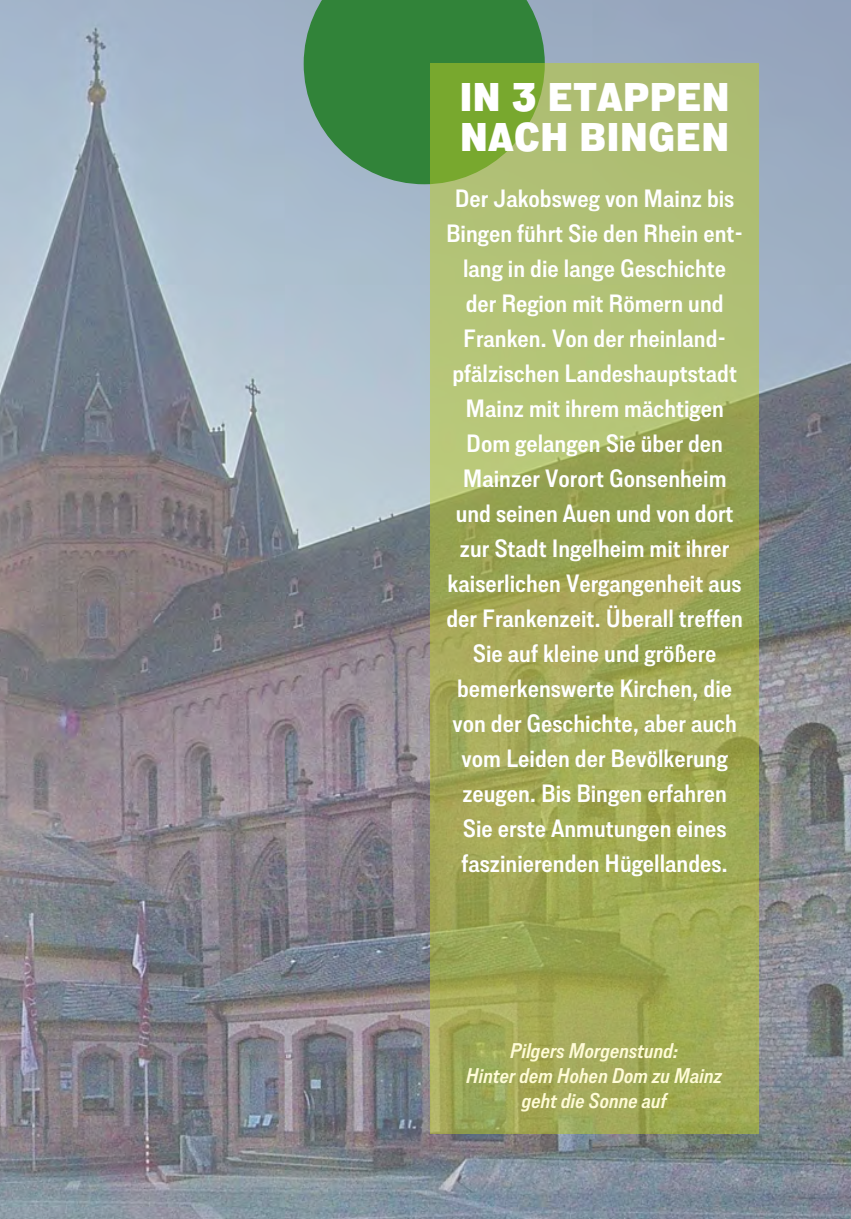
<style>
.page{position:relative;width:851px;height:1219px;background:#fff}
.page>*{position:absolute;margin:0;border:0;box-sizing:border-box;transform-origin:0 0}
.t1{font:900 40px/40px "Lorimer No 2";color:#fff}
.t2{font:600 25px/35px "Lorimer No 2";color:#fff;text-align:center}
.t3{font:italic 600 21.25px/25px "Lorimer No 2";color:#fffcd7;text-align:center}
</style>
<div class="page">
<img style="left:0;top:0;width:850px;height:1219px">
<svg style="left:303px;top:0;width:241px;height:184px;background:#3f894b"></svg>
<div style="left:430px;top:64px;width:328px;height:1070px;background:#c0ce23;opacity:.5"></div>
<p class="t1" style="left:459px;top:77px;width:272px">IN 3 ETAPPEN<br>NACH BINGEN</p>
<p class="t2" style="left:446px;top:183px;width:298px">Der Jakobsweg von Mainz bis<br>Bingen führt Sie den Rhein ent&shy;lang in die lange Geschichte der Region mit Römern und<br>Franken. Von der rheinland&shy;pfälzischen Landeshauptstadt<br>Mainz mit ihrem mächtigen<br>Dom gelangen Sie über den<br>Mainzer Vorort Gonsenheim und seinen Auen und von dort zur Stadt Ingelheim mit ihrer kaiserlichen Vergangenheit aus der Frankenzeit. Überall treffen<br>Sie auf kleine und größere bemerkenswerte Kirchen, die von der Geschichte, aber auch vom Leiden der Bevölkerung zeugen. Bis Bingen erfahren<br>Sie erste Anmutungen eines faszinierenden Hügellandes.</p>
<p class="t3" style="left:466px;top:1040px;width:257px">Pilgers Morgenstund:<br>Hinter dem Hohen Dom zu Mainz geht die Sonne auf</p>
</div>
